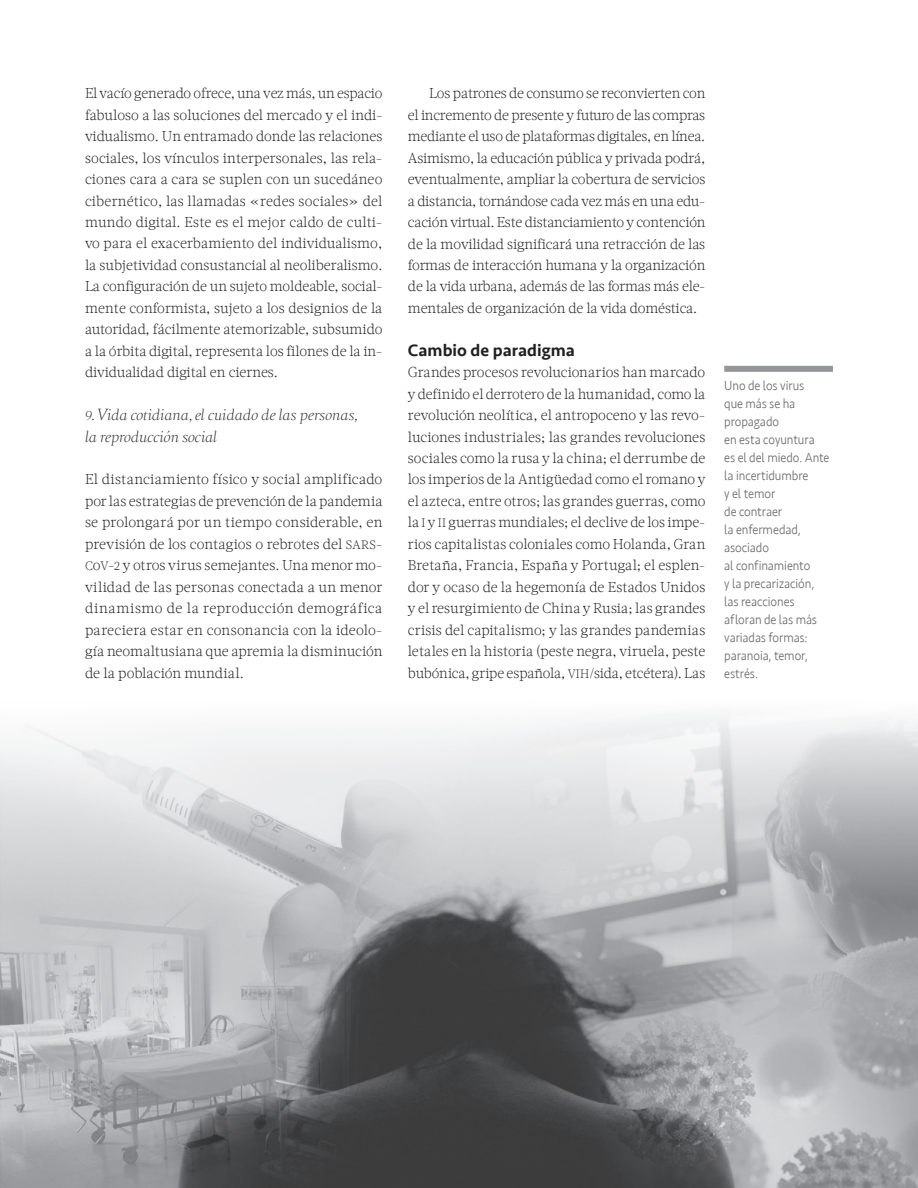
<style>
.page{position:relative;width:918px;height:1188px;background:#fff}
.page>*{position:absolute;margin:0;border:0;box-sizing:border-box;transform-origin:0 0}
.t1{font:500 17.25px "Seravek";color:#231f20}
.t2{font:300 14.25px/21.5px "Acta W01";letter-spacing:-.01em;color:#231f20;text-align:justify}
.t3{font:italic 300 14.25px/21.5px "Sang Bleu BP";letter-spacing:.015em;color:#231f20}
.t4{font:300 13.5px/18px "Seravek";letter-spacing:-.005em;color:#6c6d70;scale:.91 1}
.s1{font-size:12.3px}
.s2{font-family:"Acta W01 Light SC850";font-weight:400;font-size:12.15px}
</style>
<div class="page">
<img style="left:0;top:713px;width:918px;height:475px">
<img style="left:814px;top:1124px;width:19px;height:10px">
<img style="left:642px;top:1140px;width:191px;height:9px">
<div style="left:724px;top:366px;width:109px;height:6px;background:#939598"></div>
<p class="t2" style="left:85px;top:83px;width:299px">El vacío generado ofrece, una vez más, un espacio fabuloso a las soluciones del mercado y el indi&shy;vidualismo. Un entramado donde las relaciones sociales, los vínculos interpersonales, las rela&shy;ciones cara a cara se suplen con un sucedáneo cibernético, las llamadas «redes sociales» del mundo digital. Este es el mejor caldo de culti&shy;vo para el exacerbamiento del individualismo, la subjetividad consustancial al neoliberalismo.<br>La configuración de un sujeto moldeable, social&shy;mente conformista, sujeto a los designios de la autoridad, fácilmente atemorizable, subsumido a la órbita digital, representa los filones de la in&shy;dividualidad digital en ciernes.</p>
<p class="t3" style="left:85px;top:404px;width:274px"><span class="s1">9</span>. Vida cotidiana, el cuidado de las personas, la reproducción social</p>
<p class="t2" style="left:85px;top:469px;width:299px">El distanciamiento físico y social amplificado por las estrategias de prevención de la pandemia se prolongará por un tiempo considerable, en previsión de los contagios o rebrotes del <span class="s2">SARS</span>-<span class="s2">C</span>o<span class="s2">V</span>-<span class="s1">2</span> y otros virus semejantes. Una menor mo&shy;vilidad de las personas conectada a un menor dinamismo de la reproducción demográfica pareciera estar en consonancia con la ideolo&shy;gía neomaltusiana que apremia la disminución de la población mundial.</p>
<p class="t2" style="left:408px;top:83px;width:299px;text-indent:21px">Los patrones de consumo se reconvierten con el incremento de presente y futuro de las compras mediante el uso de plataformas digitales, en línea.<br>Asimismo, la educación pública y privada podrá, eventualmente, ampliar la cobertura de servicios a distancia, tornándose cada vez más en una edu&shy;cación virtual. Este distanciamiento y contención de la movilidad significará una retracción de las formas de interacción humana y la organización de la vida urbana, además de las formas más ele&shy;mentales de organización de la vida doméstica.</p>
<p class="t1" style="left:408px;top:339px;width:168px">Cambio de paradigma</p>
<p class="t2" style="left:408px;top:362px;width:299px">Grandes procesos revolucionarios han marcado y definido el derrotero de la humanidad, como la revolución neolítica, el antropoceno y las revo&shy;luciones industriales; las grandes revoluciones sociales como la rusa y la china; el derrumbe de los imperios de la Antigüedad como el romano y el azteca, entre otros; las grandes guerras, como la <span class="s2">I</span> y <span class="s2">II</span> guerras mundiales; el declive de los impe&shy;rios capitalistas coloniales como Holanda, Gran Bretaña, Francia, España y Portugal; el esplen&shy;dor y ocaso de la hegemonía de Estados Unidos y el resurgimiento de China y Rusia; las grandes crisis del capitalismo; y las grandes pandemias letales en la historia (peste negra, viruela, peste bubónica, gripe española, <span class="s2">VIH</span>/sida, etcétera). Las</p>
<p class="t4" style="left:724px;top:377px;width:117px">Uno de los virus<br>que más se ha propagado<br>en esta coyuntura<br>es el del miedo. Ante la incertidumbre<br>y el temor<br>de contraer<br>la enfermedad, asociado<br>al confinamiento<br>y la precarización, las reacciones afloran de las más variadas formas: paranoia, temor, estrés.</p>
</div>
